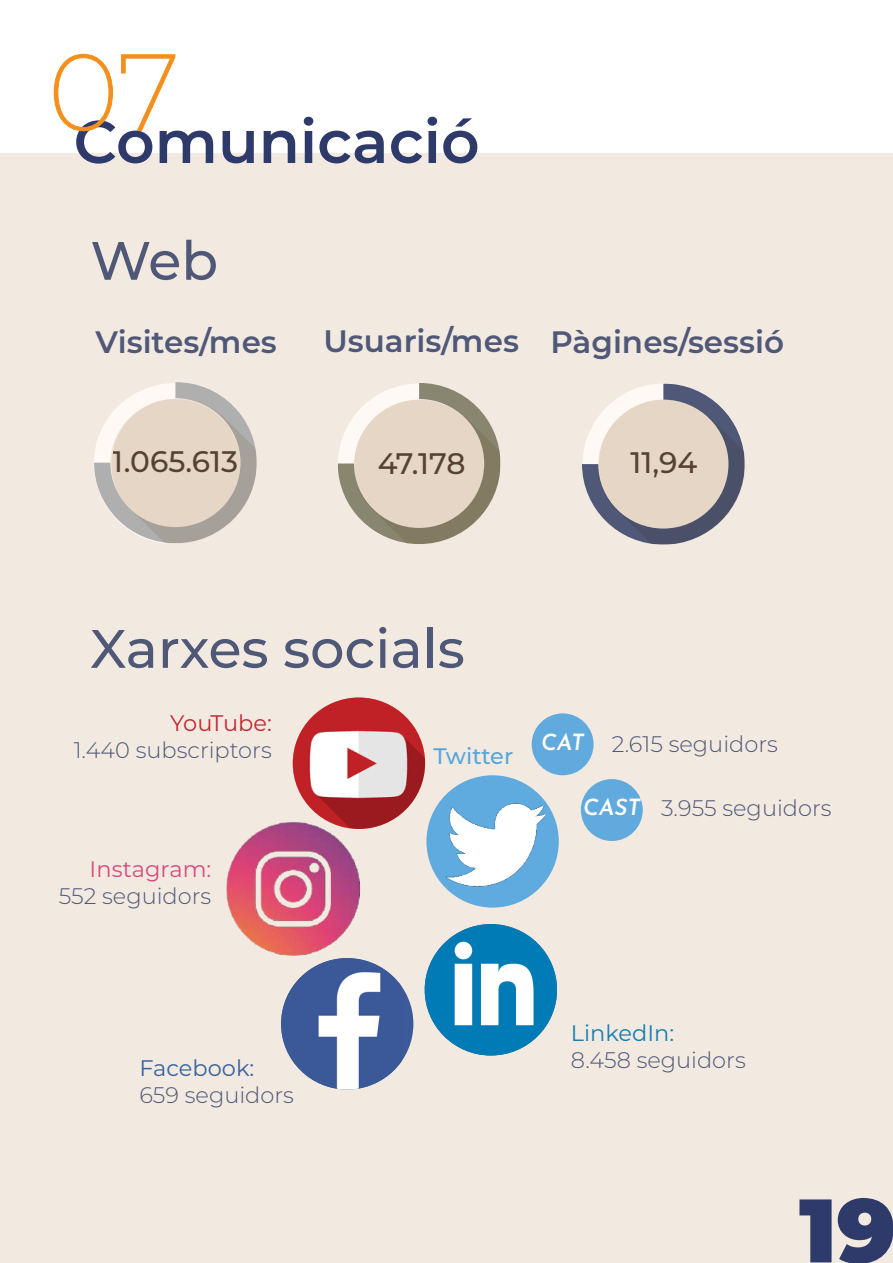
<style>
.page{position:relative;width:893px;height:1263px;background:#fff}
.page>*{position:absolute;margin:0;border:0;box-sizing:border-box;transform-origin:0 0}
.t1{font:900 90px "Montserrat";color:#2e3a69}
.t2{font:600 60px "Montserrat";color:#2e3a69}
.t3{font:500 54px "Montserrat";color:#505878}
.t4{font:600 31.05px "Montserrat";color:#505878}
.t5{font:500 29.7px "Montserrat";color:#604f40}
.t6{font:300 22.5px "Montserrat";color:#505878}
.t7{font:22.5px "Montserrat";color:#d84a7f}
.t8{font:22.5px "Montserrat";color:#38629f}
.t9{font:22.5px "Montserrat";color:#147eb5}
.t10{font:22.5px "Montserrat";letter-spacing:-.005em;color:#c22832}
.t11{font:500 22.5px "Montserrat";letter-spacing:-.005em;color:#56a7dc}
.t12{font:italic 600 22.5px "Josefin Sans";color:#fff}
</style>
<div class="page">
<div style="left:0;top:153px;width:893px;height:1110px;background:#f2eae1"></div>
<div style="left:281px;top:958px;width:132px;height:131px;background:#3c5a99;border-radius:50%"></div>
<img style="left:281px;top:963px;width:121px;height:126px">
<img style="left:425px;top:924px;width:132px;height:131px">
<img style="left:426px;top:775px;width:133px;height:132px">
<div style="left:532px;top:713px;width:62px;height:62px;background:#60aade;border-radius:50%"></div>
<div style="left:581px;top:779px;width:62px;height:62px;background:#60aade;border-radius:50%"></div>
<img style="left:293px;top:697px;width:132px;height:118px">
<svg style="left:582px;top:383px;width:163px;height:162px"></svg>
<svg style="left:338px;top:383px;width:163px;height:161px"></svg>
<svg style="left:94px;top:382px;width:163px;height:162px"></svg>
<img style="left:226px;top:815px;width:174px;height:148px">
<h2 class="t2" style="left:48px;top:99px;width:433px"><sup>07</sup>Comunicació</h2>
<h3 class="t3" style="left:90px;top:223px;width:129px">Web</h3>
<h3 class="t4" style="left:95px;top:320px;width:183px">Visites/mes</h3>
<h3 class="t5" style="left:113px;top:441px;width:127px">1.065.613</h3>
<h3 class="t4" style="left:323px;top:320px;width:462px">Usuaris/mes Pàgines/sessió</h3>
<h3 class="t5" style="left:377px;top:443px;width:90px">47.178</h3>
<h3 class="t5" style="left:630px;top:442px;width:68px">11,94</h3>
<h3 class="t3" style="left:90px;top:611px;width:376px">Xarxes socials</h3>
<p class="t10" style="left:170px;top:707px;width:103px">YouTube:</p>
<p class="t6" style="left:74px;top:735px;width:200px">1.440 subscriptors</p>
<p class="t7" style="left:90px;top:854px;width:123px">Instagram:</p>
<p class="t6" style="left:59px;top:881px;width:154px">552 seguidors</p>
<p class="t11" style="left:433px;top:740px;width:81px">Twitter</p>
<p class="t12" style="left:541px;top:723px;width:45px">CAT</p>
<p class="t6" style="left:612px;top:729px;width:168px">2.615 seguidors</p>
<p class="t12" style="left:583px;top:788px;width:59px">CAST</p>
<p class="t6" style="left:661px;top:793px;width:172px">3.955 seguidors</p>
<p class="t8" style="left:139px;top:1052px;width:116px">Facebook:</p>
<p class="t6" style="left:139px;top:1079px;width:156px">659 seguidors</p>
<p class="t9" style="left:571px;top:1018px;width:105px">LinkedIn:</p>
<p class="t6" style="left:571px;top:1045px;width:176px">8.458 seguidors</p>
<h1 class="t1" style="left:799px;top:1163px;width:99px">19</h1>
</div>
